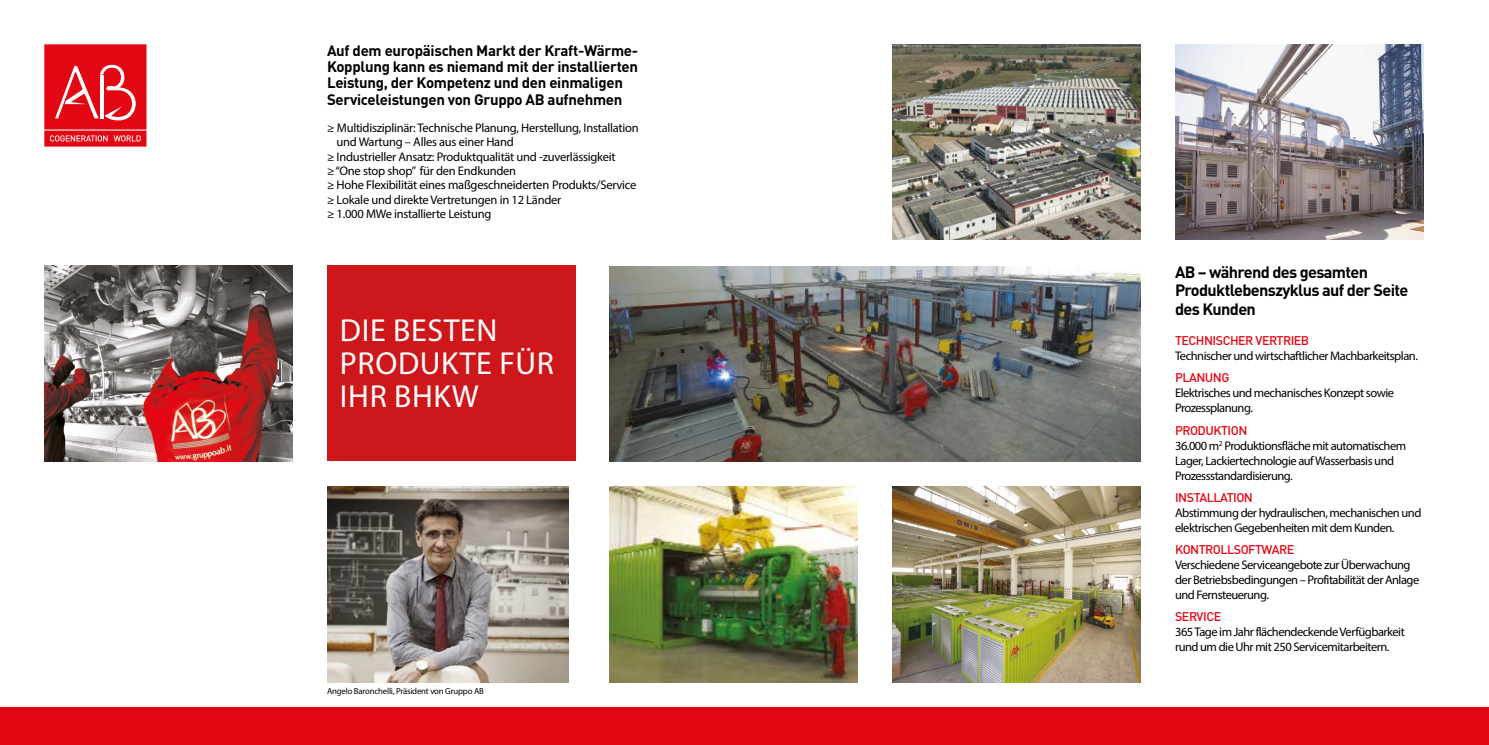
<style>
.page{position:relative;width:1489px;height:745px;background:#fff}
.page>*{position:absolute;margin:0;border:0;box-sizing:border-box;transform-origin:0 0}
.t1{font:31.88px/32.9px "Myriad Pro";letter-spacing:.02em;color:#fff}
.t2{font:700 16.25px/18.8px "DIN Pro";letter-spacing:-.04em;color:#000}
.t3{font:700 15px/16.2px "DIN Pro";letter-spacing:-.02em;color:#000}
.t4{font:12.5px/15px "Myriad Pro";letter-spacing:-.04em;color:#000}
.t5{font:12.5px "Myriad Pro";letter-spacing:-.02em;color:#000}
.t6{font:500 12.5px "DIN Pro";letter-spacing:-.04em;color:#e30613}
.t7{font:8.75px "Myriad Pro";letter-spacing:-.02em;color:#000}
</style>
<div class="page">
<img style="left:327px;top:486px;width:241px;height:196px">
<img style="left:44px;top:266px;width:248px;height:194px">
<div style="left:327px;top:266px;width:248px;height:194px;background:#cd171a"></div>
<img style="left:1175px;top:44px;width:247px;height:195px">
<img style="left:609px;top:486px;width:249px;height:196px">
<img style="left:892px;top:44px;width:248px;height:195px">
<img style="left:892px;top:486px;width:248px;height:196px">
<div style="left:0;top:707px;width:1488px;height:37px;background:#e30613"></div>
<svg style="left:44px;top:44px;width:102px;height:102px;background:#e62934"></svg>
<img style="left:609px;top:266px;width:531px;height:195px">
<p class="t3" style="left:327px;top:40px;width:313px">Auf dem europäischen Markt der Kraft-Wärme-Kopplung kann es niemand mit der installierten Leistung, der Kompetenz und den einmaligen Serviceleistungen von Gruppo AB aufnehmen</p>
<p class="t5" style="left:327px;top:120px;width:313px">≥ Multidisziplinär: Technische Planung, Herstellung, Installation</p>
<p class="t5" style="left:336px;top:134px;width:179px">und Wartung – Alles aus einer Hand</p>
<p class="t5" style="left:327px;top:149px;width:290px">≥ Industrieller Ansatz: Produktqualität und -zuverlässigkeit</p>
<p class="t5" style="left:327px;top:163px;width:191px">≥ “One stop shop” für den Endkunden</p>
<p class="t5" style="left:327px;top:177px;width:311px">≥ Hohe Flexibilität eines maßgeschneiderten Produkts/Service</p>
<p class="t5" style="left:327px;top:191px;width:236px">≥ Lokale und direkte Vertretungen in 12 Länder</p>
<p class="t5" style="left:327px;top:206px;width:166px">≥ 1.000 MWe installierte Leistung</p>
<h1 class="t1" style="left:340px;top:313px;width:215px">DIE BESTEN<br>PRODUKTE FÜR<br>IHR BHKW</h1>
<p class="t7" style="left:327px;top:685px;width:158px">Angelo Baronchelli, Präsident von Gruppo AB</p>
<h2 class="t2" style="left:1174px;top:260px;width:235px">AB – während des gesamten<br>Produktlebenszyklus auf der Seite des Kunden</h2>
<p class="t6" style="left:1174px;top:330px;width:136px">TECHNISCHER VERTRIEB</p>
<p class="t4" style="left:1174px;top:348px;width:244px">Technischer und wirtschaftlicher Machbarkeitsplan.</p>
<p class="t6" style="left:1174px;top:367px;width:56px">PLANUNG</p>
<p class="t4" style="left:1174px;top:385px;width:220px">Elektrisches und mechanisches Konzept sowie<br>Prozessplanung.</p>
<p class="t6" style="left:1174px;top:419px;width:74px">PRODUKTION</p>
<p class="t4" style="left:1174px;top:437px;width:233px">36.000 m<sup>2</sup> Produktionsfläche mit automatischem<br>Lager, Lackiertechnologie auf Wasserbasis und<br>Prozessstandardisierung.</p>
<p class="t6" style="left:1174px;top:486px;width:79px">INSTALLATION</p>
<p class="t4" style="left:1174px;top:504px;width:248px">Abstimmung der hydraulischen, mechanischen und elektrischen Gegebenheiten mit dem Kunden.</p>
<p class="t6" style="left:1174px;top:539px;width:121px">KONTROLLSOFTWARE</p>
<p class="t4" style="left:1174px;top:556px;width:246px">Verschiedene Serviceangebote zur Überwachung der Betriebsbedingungen – Profitabilität der Anlage und Fernsteuerung.</p>
<p class="t6" style="left:1174px;top:606px;width:48px">SERVICE</p>
<p class="t4" style="left:1174px;top:623px;width:231px">365 Tage im Jahr flächendeckende Verfügbarkeit rund um die Uhr mit 250 Servicemitarbeitern.</p>
</div>
